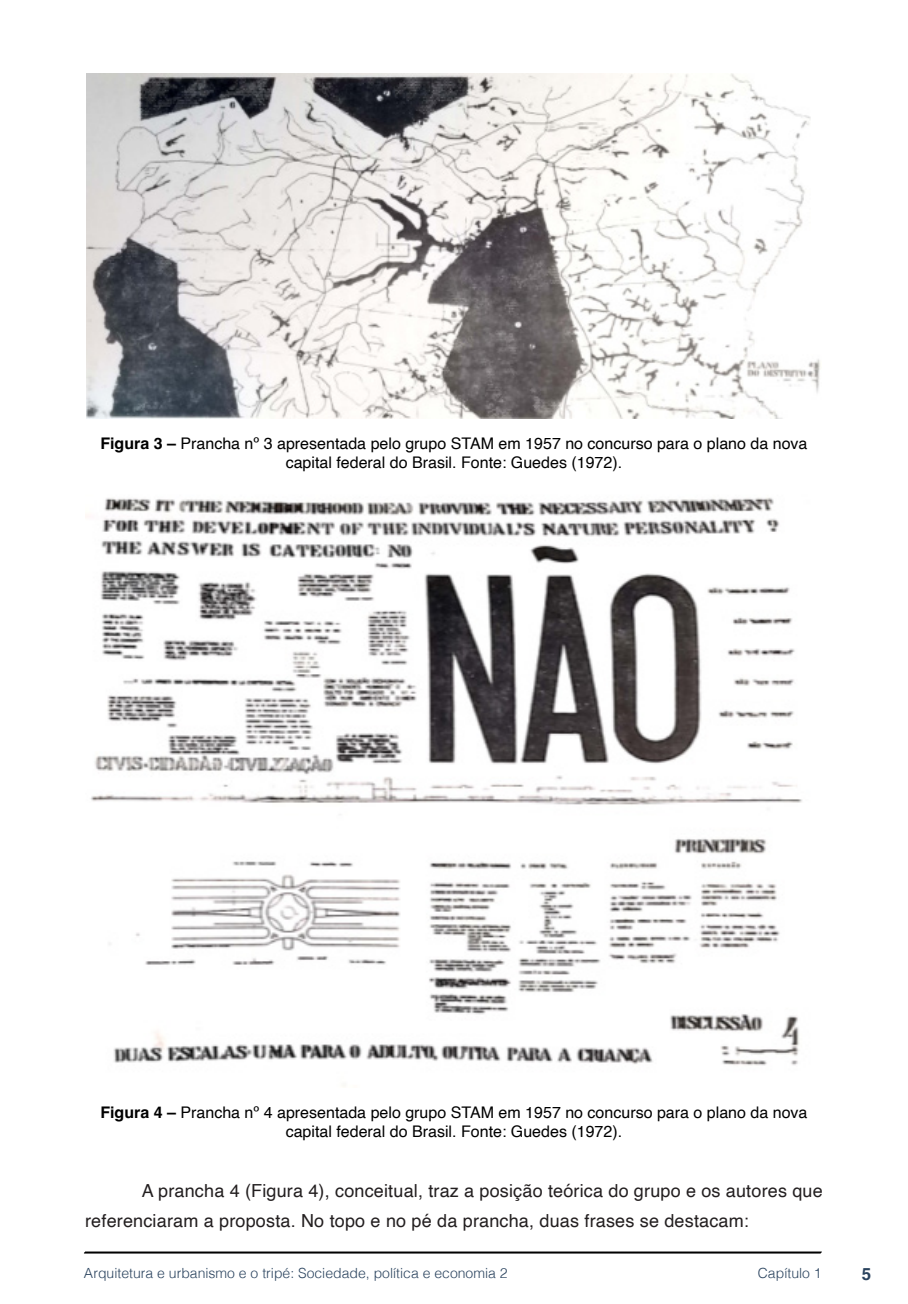
<style>
.page{position:relative;width:908px;height:1304px;background:#fff}
.page>*{position:absolute;margin:0;border:0;box-sizing:border-box;transform-origin:0 0}
.txt{font:18px/30px "Helvetica";letter-spacing:.01em;color:#231f20}
.t1{font:700 16.8px "Helvetica";color:#2a435e}
.imagens_graf_tab{font:16px/19.2px "Helvetica";color:#000;text-align:center}
.t2{font:300 14px "Helvetica";color:#2a435e}
.s1{font-weight:700}
</style>
<div class="page">
<svg style="left:84px;top:1251px;width:737px;height:3px"></svg>
<img style="left:86px;top:74px;width:735px;height:344px">
<img style="left:90px;top:497px;width:712px;height:589px">
<p class="imagens_graf_tab" style="left:100px;top:434px;width:708px"><span class="s1">Figura 3 –</span> Prancha nº 3 apresentada pelo grupo STAM em 1957 no concurso para o plano da nova capital federal do Brasil. Fonte: Guedes (1972).</p>
<p class="imagens_graf_tab" style="left:100px;top:1103px;width:708px"><span class="s1">Figura 4 –</span> Prancha nº 4 apresentada pelo grupo STAM em 1957 no concurso para o plano da nova capital federal do Brasil. Fonte: Guedes (1972).</p>
<p class="txt" style="left:85px;top:1176px;width:738px;text-indent:57px">A prancha 4 (Figura 4), conceitual, traz a posição teórica do grupo e os autores que referenciaram a proposta. No topo e no pé da prancha, duas frases se destacam:</p>
<p class="t2" style="left:84px;top:1261px;width:425px">Arquitetura e urbanismo e o tripé: Sociedade, política e economia 2</p>
<p class="t2" style="left:757px;top:1261px;width:65px">Capítulo 1</p>
<p class="t1" style="left:861px;top:1264px;width:11px">5</p>
</div>
